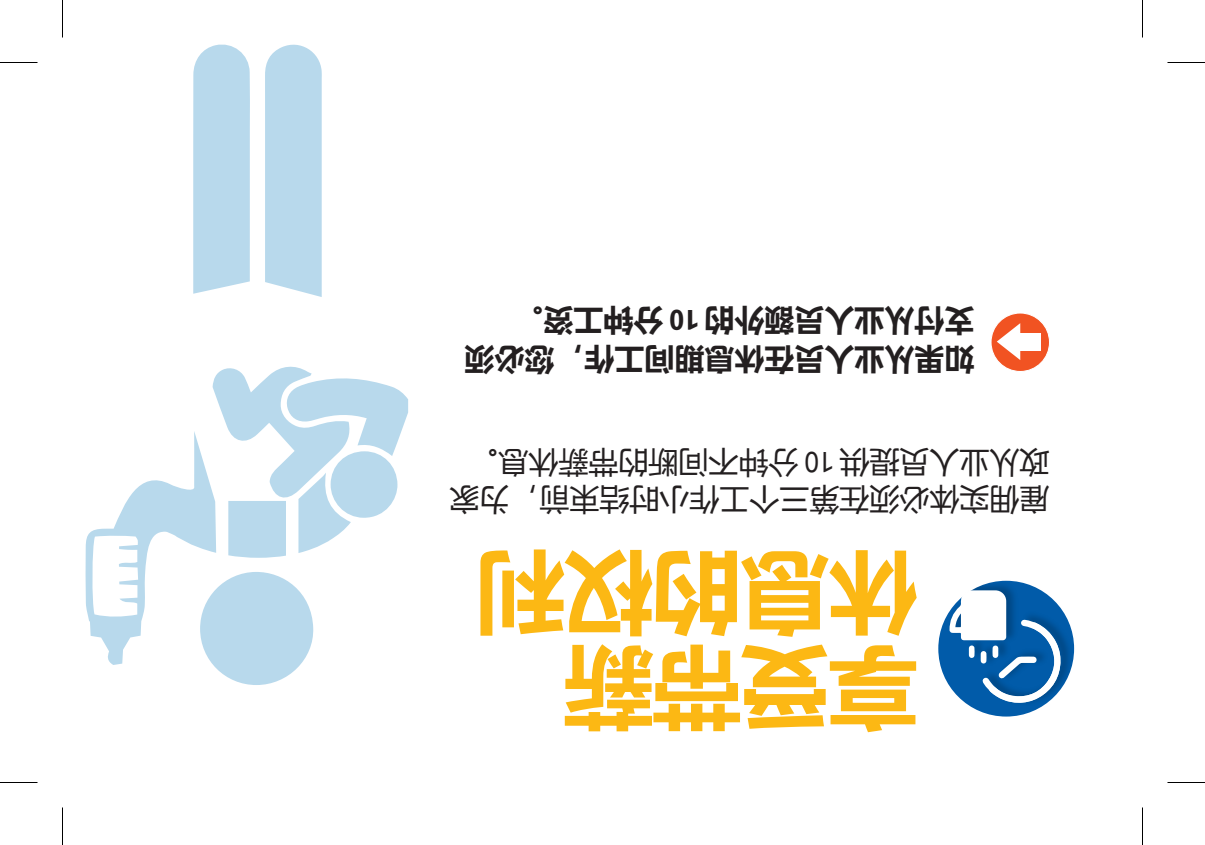
<style>
.page{position:relative;width:1205px;height:845px;background:#fff}
.page>*{position:absolute;margin:0;border:0;box-sizing:border-box;transform-origin:0 0}
.t1{font:700 90px/95px "Microsoft Ya Hei";letter-spacing:-.02em;color:#fcb814}
.t2{font:30px/37.5px "Microsoft Ya Hei";color:#231f20}
.t3{font:700 30px/39px "Microsoft Ya Hei";color:#231f20}
.s1{font-family:"Seattle Text"}
</style>
<div class="page">
<svg style="left:937px;top:580px;width:138px;height:138px"></svg>
<img style="left:947px;top:582px;width:126px;height:126px">
<svg style="left:949px;top:590px;width:113px;height:113px"></svg>
<svg style="left:193px;top:44px;width:57px;height:250px;background:#bcdbed"></svg>
<div style="left:265px;top:44px;width:57px;height:253px;background:#b8d9ec"></div>
<svg style="left:85px;top:366px;width:323px;height:319px"></svg>
<div style="left:991px;top:313px;width:59px;height:59px;background:#f15322;border-radius:50%"></div>
<div style="left:990px;top:312px;width:60px;height:60px;border:1px solid #fff;border-radius:50%"></div>
<div style="left:1016px;top:333px;width:24px;height:17px;background:#fff"></div>
<svg style="left:997px;top:323px;width:23px;height:37px"></svg>
<hr style="left:0;top:62px;width:38px;height:1px;background:#000">
<hr style="left:1168px;top:62px;width:37px;height:1px;background:#000">
<hr style="left:0;top:782px;width:38px;height:1px;background:#000">
<hr style="left:1168px;top:782px;width:37px;height:1px;background:#000">
<hr style="left:62px;top:0;width:1px;height:38px;background:#000">
<hr style="left:62px;top:808px;width:1px;height:37px;background:#000">
<hr style="left:1142px;top:0;width:1px;height:38px;background:#000">
<hr style="left:1142px;top:808px;width:1px;height:37px;background:#000">
<p class="t3" style="left:975px;top:380px;width:512px;rotate:-180deg">如果从业人员在休息期间工作，您必须支付从业人员额外的 <span class="s1">10</span> 分钟工资。</p>
<p class="t2" style="left:1050px;top:520px;width:602px;rotate:-180deg">雇佣实体必须在第三个工作小时结束前，为家政从业人员提供 <span class="s1">10</span> 分钟不间断的带薪休息。</p>
<h1 class="t1" style="left:918px;top:740px;width:444px;rotate:-180deg">享受带薪休息的权利</h1>
</div>
